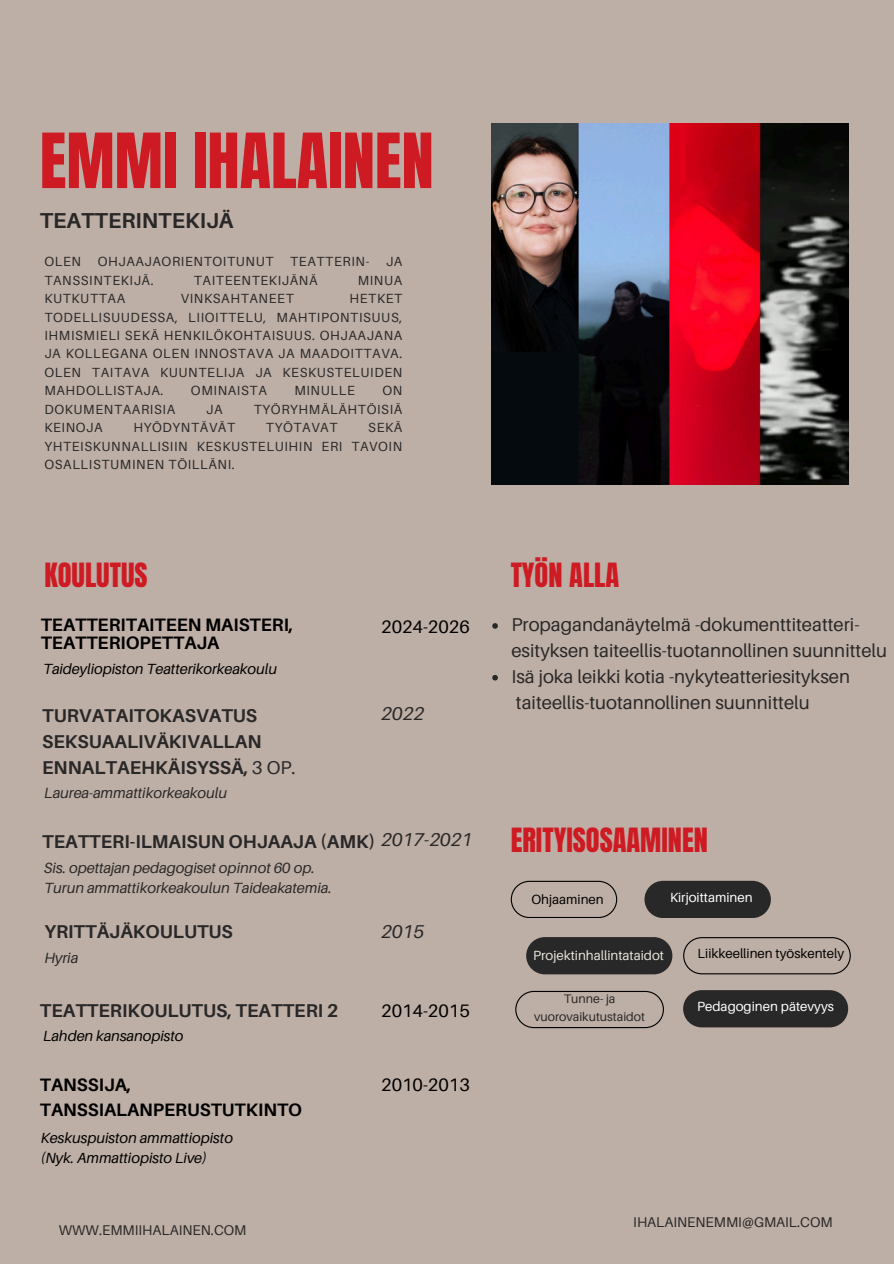
<style>
.page{position:relative;width:894px;height:1264px;background:#fff}
.page>*{position:absolute;margin:0;border:0;box-sizing:border-box;transform-origin:0 0}
.t1{font:64.65px "Anton";color:#ce1b23}
.t2{font:28.35px "Anton";color:#ce1b23}
.t3{font:700 21.6px "Aileron";color:#292828}
.t4{font:18.6px/25.8px "Aileron";color:#292828}
.t5{font:700 18.6px/25.8px "Aileron";color:#292828}
.t6{font:italic 18.6px "Aileron";color:#292828}
.t7{font:700 18px/24.8px "Aileron";color:#000}
.t8{font:18px "Aileron";color:#000}
.t9{font:italic 14.7px "Aileron";color:#292828}
.t10{font:italic 14.7px "Aileron";color:#000}
.t11{font:14.1px "Aileron";color:#292828}
.t12{font:13.2px/18.5px "Aileron";letter-spacing:.05em;color:#292828;text-align:justify}
.t13{font:13.2px "Aileron";color:#000}
.t14{font:13.2px "Aileron";color:#fff}
.t15{font:13.2px "Aileron";color:#e6e6dc}
.t16{font:12.3px "Aileron";color:#292828}
.s1{font-weight:400}
</style>
<div class="page">
<div style="left:0;top:0;width:893px;height:1263px;background:#beafa6"></div>
<div style="left:526px;top:937px;width:146px;height:37px;background:#292828;border-radius:19px"></div>
<svg style="left:510px;top:880px;width:107px;height:37px"></svg>
<div style="left:644px;top:880px;width:126px;height:38px;background:#292828;border-radius:19px"></div>
<svg style="left:683px;top:937px;width:167px;height:37px"></svg>
<div style="left:683px;top:990px;width:164px;height:37px;background:#292828;border-radius:19px"></div>
<svg style="left:515px;top:990px;width:148px;height:38px"></svg>
<img style="left:491px;top:124px;width:356px;height:361px">
<svg style="left:492px;top:623px;width:5px;height:5px"></svg>
<svg style="left:492px;top:675px;width:5px;height:5px"></svg>
<h3 class="t1" style="left:40px;top:114px;width:395px">EMMI IHALAINEN</h3>
<p class="t3" style="left:40px;top:207px;width:195px">TEATTERINTEKIJÄ</p>
<h4 class="t12" style="left:44px;top:252px;width:38px">OLEN</h4>
<h4 class="t12" style="left:98px;top:252px;width:177px">OHJAAJAORIENTOITUNUT</h4>
<h4 class="t12" style="left:290px;top:252px;width:81px">TEATTERIN-</h4>
<h4 class="t12" style="left:386px;top:252px;width:18px">JA</h4>
<h4 class="t12" style="left:44px;top:270px;width:111px">TANSSINTEKIJÄ.</h4>
<h4 class="t12" style="left:194px;top:270px;width:125px">TAITEENTEKIJÄNÄ</h4>
<h4 class="t12" style="left:357px;top:270px;width:46px">MINUA</h4>
<h4 class="t12" style="left:44px;top:289px;width:82px">KUTKUTTAA</h4>
<h4 class="t12" style="left:181px;top:289px;width:114px">VINKSAHTANEET</h4>
<h4 class="t12" style="left:44px;top:289px;width:359px;text-indent:305px">HETKET TODELLISUUDESSA, LIIOITTELU, MAHTIPONTISUUS, IHMISMIELI SEKÄ HENKILÖKOHTAISUUS. OHJAAJANA JA KOLLEGANA OLEN INNOSTAVA JA MAADOITTAVA.<br>OLEN TAITAVA KUUNTELIJA JA KESKUSTELUIDEN MAHDOLLISTAJA.</h4>
<h4 class="t12" style="left:191px;top:381px;width:77px">OMINAISTA</h4>
<h4 class="t12" style="left:294px;top:381px;width:62px">MINULLE</h4>
<h4 class="t12" style="left:382px;top:381px;width:21px">ON</h4>
<h4 class="t12" style="left:44px;top:400px;width:132px">DOKUMENTAARISIA</h4>
<h4 class="t12" style="left:206px;top:400px;width:18px">JA</h4>
<h4 class="t12" style="left:254px;top:400px;width:150px">TYÖRYHMÄLÄHTÖISIÄ</h4>
<h4 class="t12" style="left:44px;top:418px;width:60px">KEINOJA</h4>
<h4 class="t12" style="left:133px;top:418px;width:103px">HYÖDYNTÄVÄT</h4>
<h4 class="t12" style="left:266px;top:418px;width:73px">TYÖTAVAT</h4>
<h4 class="t12" style="left:44px;top:418px;width:359px;text-indent:324px">SEKÄ YHTEISKUNNALLISIIN KESKUSTELUIHIN ERI TAVOIN OSALLISTUMINEN TÖILLÄNI.</h4>
<p class="t2" style="left:44px;top:555px;width:105px">KOULUTUS</p>
<p class="t2" style="left:510px;top:555px;width:110px">TYÖN ALLA</p>
<h5 class="t7" style="left:41px;top:615px;width:254px;line-height:18px">TEATTERITAITEEN MAISTERI,<br>TEATTERIOPETTAJA</h5>
<p class="t8" style="left:381px;top:616px;width:90px">2024-2026</p>
<p class="t10" style="left:43px;top:660px;width:235px">Taideyliopiston Teatterikorkeakoulu</p>
<h6 class="t5" style="left:42px;top:702px;width:255px">TURVATAITOKASVATUS<br>SEKSUAALIVÄKIVALLAN<br>ENNALTAEHKÄISYSSÄ, <span class="s1">3 OP.</span></h6>
<p class="t9" style="left:44px;top:784px;width:184px">Laurea-ammattikorkeakoulu</p>
<h5 class="t6" style="left:381px;top:701px;width:45px">2022</h5>
<h5 class="t5" style="left:42px;top:828px;width:334px">TEATTERI-ILMAISUN OHJAAJA (AMK)</h5>
<h5 class="t9" style="left:44px;top:858px;width:272px">Sis. opettajan pedagogiset opinnot 60 op.</h5>
<h4 class="t9" style="left:44px;top:878px;width:289px">Turun ammattikorkeakoulun Taideakatemia.</h4>
<h5 class="t6" style="left:381px;top:827px;width:93px">2017-2021</h5>
<p class="t5" style="left:44px;top:918px;width:190px">YRITTÄJÄKOULUTUS</p>
<h2 class="t9" style="left:44px;top:948px;width:35px">Hyria</h2>
<h1 class="t6" style="left:381px;top:920px;width:45px">2015</h1>
<p class="t4" style="left:511px;top:611px;width:377px">Propagandanäytelmä -dokumenttiteatteri&shy;esityksen taiteellis-tuotannollinen suunnittelu</p>
<p class="t4" style="left:511px;top:663px;width:340px">Isä joka leikki kotia -nykyteatteriesityksen</p>
<p class="t4" style="left:516px;top:689px;width:295px">taiteellis-tuotannollinen suunnittelu</p>
<p class="t2" style="left:510px;top:820px;width:199px">ERITYISOSAAMINEN</p>
<p class="t13" style="left:531px;top:891px;width:74px">Ohjaaminen</p>
<p class="t14" style="left:670px;top:889px;width:84px">Kirjoittaminen</p>
<h4 class="t15" style="left:533px;top:947px;width:132px">Projektinhallintataidot</h4>
<h5 class="t13" style="left:697px;top:945px;width:148px">Liikkeellinen työskentely</h5>
<h4 class="t16" style="left:563px;top:991px;width:53px">Tunne- ja</h4>
<p class="t5" style="left:40px;top:996px;width:300px">TEATTERIKOULUTUS, TEATTERI 2</p>
<h4 class="t16" style="left:534px;top:1008px;width:112px">vuorovaikutustaidot</h4>
<h5 class="t8" style="left:381px;top:999px;width:90px">2014-2015</h5>
<p class="t10" style="left:43px;top:1027px;width:142px">Lahden kansanopisto</p>
<p class="t7" style="left:40px;top:1071px;width:264px">TANSSIJA,<br>TANSSIALANPERUSTUTKINTO</p>
<h4 class="t8" style="left:381px;top:1073px;width:90px">2010-2013</h4>
<p class="t10" style="left:41px;top:1128px;width:194px">Keskuspuiston ammattiopisto</p>
<p class="t10" style="left:41px;top:1148px;width:167px">(Nyk. Ammattiopisto Live)</p>
<p class="t14" style="left:697px;top:998px;width:138px">Pedagoginen pätevyys</p>
<h2 class="t11" style="left:59px;top:1221px;width:189px">WWW.EMMIIHALAINEN.COM</h2>
<h2 class="t11" style="left:633px;top:1213px;width:201px">IHALAINENEMMI@GMAIL.COM</h2>
</div>
